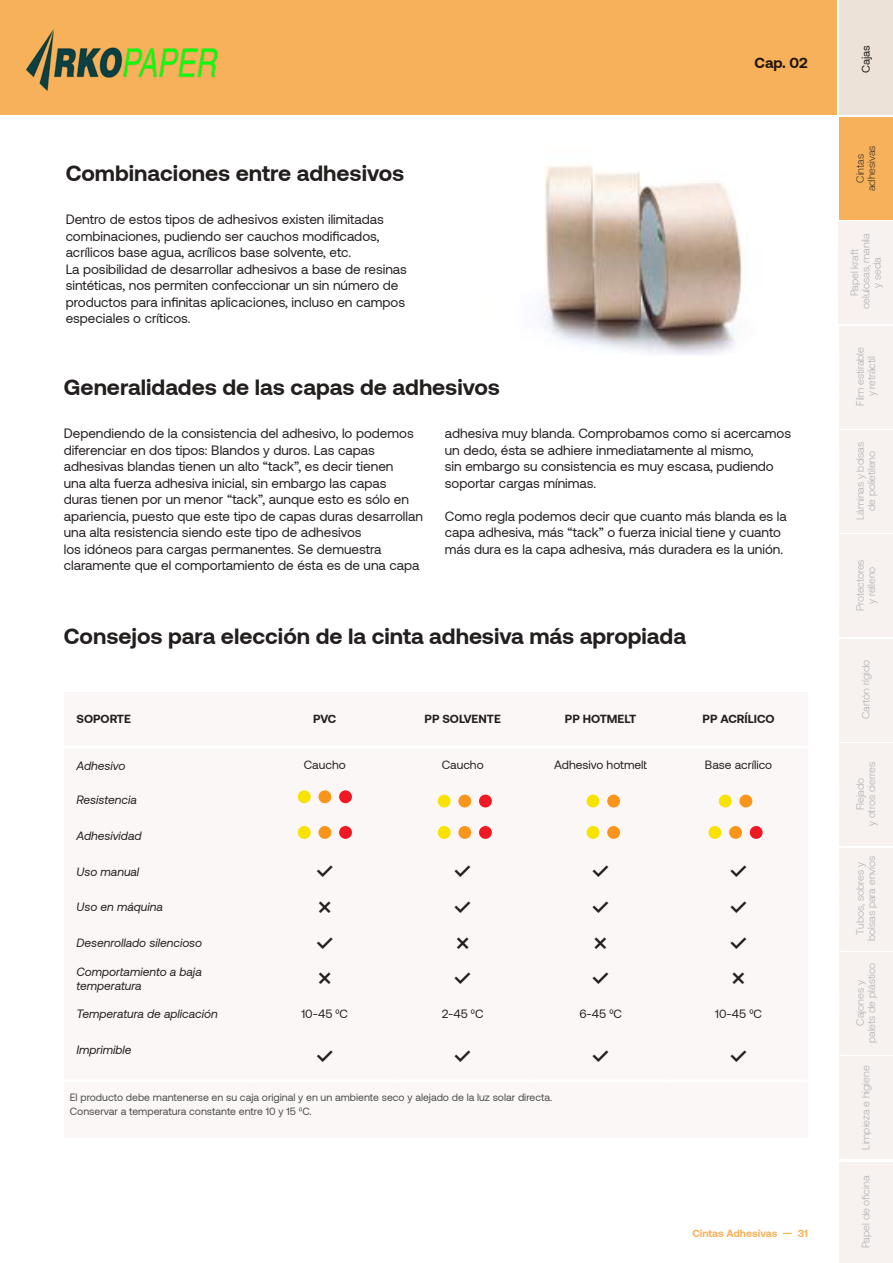
<style>
.page{position:relative;width:893px;height:1263px;background:#fff}
.page>*{position:absolute;margin:0;border:0;box-sizing:border-box;transform-origin:0 0}
.t1{font:700 22.5px "Aeonik";color:#241f1f}
.t2{font:700 16.5px "Aeonik";color:#241f1f}
.t3{font:700 15px "Aeonik";color:#241f1f}
.t4{font:13.5px/16.5px "Aeonik";color:#241f1f}
.t5{font:italic 12px/14.4px "Aeonik";color:#241f1f}
.t6{font:12px "Aeonik";color:#241f1f}
.t7{font:700 12px "Aeonik";color:#241f1f}
.t8{font:11.25px "Aeonik";color:#241f1f}
.t9{font:300 10.5px/11.2px "Aeonik";letter-spacing:-.005em;color:#a6a6a8;text-align:center}
.t10{font:10.5px/13.5px "Aeonik";color:#4e4b4c}
.t11{font:700 10.5px "Aeonik";color:#f6b15a}
.t12{font:300 10.5px/11.2px "Aeonik";letter-spacing:-.005em;color:#241f1f;text-align:center}
</style>
<div class="page">
<div style="left:64px;top:692px;width:744px;height:446px;background:#faf7f6"></div>
<hr style="left:64px;top:745px;width:192px;height:3px;background:#fff">
<hr style="left:256px;top:745px;width:138px;height:3px;background:#fff">
<hr style="left:394px;top:745px;width:138px;height:3px;background:#fff">
<hr style="left:532px;top:745px;width:138px;height:3px;background:#fff">
<hr style="left:670px;top:745px;width:137px;height:3px;background:#fff">
<hr style="left:64px;top:1079px;width:192px;height:3px;background:#fff">
<hr style="left:256px;top:1079px;width:138px;height:3px;background:#fff">
<hr style="left:394px;top:1079px;width:138px;height:3px;background:#fff">
<hr style="left:532px;top:1079px;width:138px;height:3px;background:#fff">
<hr style="left:670px;top:1079px;width:137px;height:3px;background:#fff">
<div style="left:318px;top:826px;width:13px;height:13px;background:#f9951b;border-radius:50%"></div>
<div style="left:298px;top:826px;width:13px;height:13px;background:#f7e200;border-radius:50%"></div>
<div style="left:339px;top:826px;width:13px;height:13px;background:#ef1923;border-radius:50%"></div>
<div style="left:458px;top:826px;width:13px;height:13px;background:#f9951b;border-radius:50%"></div>
<div style="left:438px;top:826px;width:13px;height:13px;background:#f7e200;border-radius:50%"></div>
<div style="left:479px;top:826px;width:13px;height:13px;background:#ef1923;border-radius:50%"></div>
<div style="left:318px;top:790px;width:13px;height:13px;background:#f9951b;border-radius:50%"></div>
<div style="left:298px;top:790px;width:13px;height:13px;background:#f7e200;border-radius:50%"></div>
<div style="left:339px;top:790px;width:13px;height:13px;background:#ef1923;border-radius:50%"></div>
<div style="left:458px;top:795px;width:13px;height:12px;background:#f9951b;border-radius:50%"></div>
<div style="left:438px;top:795px;width:13px;height:12px;background:#f7e200;border-radius:50%"></div>
<div style="left:479px;top:795px;width:13px;height:12px;background:#ef1923;border-radius:50%"></div>
<div style="left:607px;top:795px;width:13px;height:12px;background:#f9951b;border-radius:50%"></div>
<div style="left:587px;top:795px;width:12px;height:12px;background:#f7e200;border-radius:50%"></div>
<div style="left:607px;top:826px;width:13px;height:13px;background:#f9951b;border-radius:50%"></div>
<div style="left:587px;top:826px;width:12px;height:13px;background:#f7e200;border-radius:50%"></div>
<div style="left:739px;top:795px;width:13px;height:12px;background:#f9951b;border-radius:50%"></div>
<div style="left:719px;top:795px;width:13px;height:12px;background:#f7e200;border-radius:50%"></div>
<div style="left:729px;top:826px;width:13px;height:13px;background:#f9951b;border-radius:50%"></div>
<div style="left:708px;top:826px;width:13px;height:13px;background:#f7e200;border-radius:50%"></div>
<div style="left:750px;top:826px;width:13px;height:13px;background:#ef1923;border-radius:50%"></div>
<img style="left:544px;top:165px;width:199px;height:190px">
<div style="left:0;top:0;width:836px;height:115px;background:#f6b15a"></div>
<div style="left:839px;top:117px;width:54px;height:103px;background:#f6b15a"></div>
<div style="left:839px;top:326px;width:54px;height:102px;background:#f7f1f0"></div>
<div style="left:839px;top:431px;width:54px;height:102px;background:#f7f1f0"></div>
<div style="left:839px;top:535px;width:54px;height:102px;background:#f7f1f0"></div>
<div style="left:839px;top:639px;width:54px;height:102px;background:#f7f1f0"></div>
<div style="left:839px;top:744px;width:54px;height:102px;background:#f7f1f0"></div>
<div style="left:839px;top:848px;width:54px;height:102px;background:#f7f1f0"></div>
<div style="left:839px;top:952px;width:54px;height:102px;background:#f7f1f0"></div>
<div style="left:839px;top:1057px;width:54px;height:102px;background:#f7f1f0"></div>
<div style="left:839px;top:1162px;width:54px;height:101px;background:#f7f1f0"></div>
<div style="left:839px;top:0;width:54px;height:115px;background:#ede2d8"></div>
<div style="left:839px;top:222px;width:54px;height:102px;background:#f7f1f0"></div>
<img style="left:26px;top:29px;width:192px;height:62px">
<h1 class="t1" style="left:66px;top:160px;width:340px">Combinaciones entre adhesivos</h1>
<p class="t4" style="left:66px;top:211px;width:343px">Dentro de estos tipos de adhesivos existen ilimitadas combinaciones, pudiendo ser cauchos modificados, acrílicos base agua, acrílicos base solvente, etc.<br>La posibilidad de desarrollar adhesivos a base de resinas sintéticas, nos permiten confeccionar un sin número de productos para infinitas aplicaciones, incluso en campos especiales o críticos.</p>
<h1 class="t1" style="left:64px;top:374px;width:438px">Generalidades de las capas de adhesivos</h1>
<p class="t3" style="left:754px;top:54px;width:55px">Cap. 02</p>
<p class="t4" style="left:64px;top:425px;width:361px">Dependiendo de la consistencia del adhesivo, lo podemos diferenciar en dos tipos: Blandos y duros. Las capas adhesivas blandas tienen un alto “tack”, es decir tienen<br>una alta fuerza adhesiva inicial, sin embargo las capas duras tienen por un menor “tack”, aunque esto es sólo en apariencia, puesto que este tipo de capas duras desarrollan una alta resistencia siendo este tipo de adhesivos<br>los idóneos para cargas permanentes. Se demuestra claramente que el comportamiento de ésta es de una capa</p>
<p class="t4" style="left:445px;top:425px;width:348px">adhesiva muy blanda. Comprobamos como si acercamos un dedo, ésta se adhiere inmediatamente al mismo,<br>sin embargo su consistencia es muy escasa, pudiendo soportar cargas mínimas.</p>
<p class="t4" style="left:445px;top:508px;width:343px">Como regla podemos decir que cuanto más blanda es la capa adhesiva, más “tack” o fuerza inicial tiene y cuanto más dura es la capa adhesiva, más duradera es la unión.</p>
<h1 class="t1" style="left:64px;top:623px;width:624px">Consejos para elección de la cinta adhesiva más apropiada</h1>
<p class="t7" style="left:77px;top:712px;width:56px">SOPORTE</p>
<p class="t7" style="left:313px;top:712px;width:25px">PVC</p>
<p class="t7" style="left:425px;top:712px;width:78px">PP SOLVENTE</p>
<p class="t7" style="left:565px;top:712px;width:73px">PP HOTMELT</p>
<p class="t7" style="left:703px;top:712px;width:74px">PP ACRÍLICO</p>
<p class="t5" style="left:77px;top:758px;width:50px">Adhesivo</p>
<p class="t6" style="left:304px;top:758px;width:43px">Caucho</p>
<p class="t6" style="left:442px;top:758px;width:43px">Caucho</p>
<p class="t6" style="left:554px;top:758px;width:94px">Adhesivo hotmelt</p>
<p class="t6" style="left:705px;top:758px;width:69px">Base acrílico</p>
<p class="t5" style="left:77px;top:793px;width:62px">Resistencia</p>
<p class="t5" style="left:77px;top:829px;width:67px">Adhesividad</p>
<p class="t5" style="left:77px;top:864px;width:64px">Uso manual</p>
<p class="t2" style="left:317px;top:862px;width:18px">✓</p>
<p class="t2" style="left:455px;top:862px;width:18px">✓</p>
<p class="t2" style="left:592px;top:862px;width:18px">✓</p>
<p class="t2" style="left:730px;top:862px;width:18px">✓</p>
<p class="t5" style="left:77px;top:900px;width:88px">Uso en máquina</p>
<p class="t2" style="left:318px;top:898px;width:14px">✕</p>
<p class="t2" style="left:455px;top:898px;width:18px">✓</p>
<p class="t2" style="left:593px;top:898px;width:18px">✓</p>
<p class="t2" style="left:730px;top:898px;width:18px">✓</p>
<p class="t5" style="left:77px;top:936px;width:127px">Desenrollado silencioso</p>
<p class="t2" style="left:317px;top:933px;width:18px">✓</p>
<p class="t2" style="left:456px;top:933px;width:14px">✕</p>
<p class="t2" style="left:594px;top:933px;width:14px">✕</p>
<p class="t2" style="left:730px;top:933px;width:18px">✓</p>
<p class="t5" style="left:77px;top:964px;width:127px">Comportamiento a baja temperatura</p>
<p class="t2" style="left:318px;top:969px;width:14px">✕</p>
<p class="t2" style="left:455px;top:969px;width:18px">✓</p>
<p class="t2" style="left:593px;top:969px;width:18px">✓</p>
<p class="t2" style="left:732px;top:969px;width:14px">✕</p>
<p class="t5" style="left:77px;top:1007px;width:143px">Temperatura de aplicación</p>
<p class="t6" style="left:301px;top:1008px;width:48px">10-45 0C</p>
<p class="t6" style="left:442px;top:1008px;width:43px">2-45 0C</p>
<p class="t6" style="left:579px;top:1008px;width:44px">6-45 0C</p>
<p class="t6" style="left:715px;top:1008px;width:48px">10-45 0C</p>
<p class="t5" style="left:77px;top:1043px;width:57px">Imprimible</p>
<p class="t2" style="left:317px;top:1047px;width:18px">✓</p>
<p class="t2" style="left:455px;top:1047px;width:18px">✓</p>
<p class="t2" style="left:592px;top:1047px;width:18px">✓</p>
<p class="t2" style="left:730px;top:1047px;width:18px">✓</p>
<p class="t10" style="left:70px;top:1091px;width:484px">El producto debe mantenerse en su caja original y en un ambiente seco y alejado de la luz solar directa.<br>Conservar a temperatura constante entre 10 y 15 0C.</p>
<p class="t11" style="left:692px;top:1227px;width:117px">Cintas Adhesivas — 31</p>
<p class="t8" style="left:860px;top:73px;width:30px;rotate:-90deg">Cajas</p>
<p class="t12" style="left:855px;top:191px;width:47px;rotate:-90deg">Cintas adhesivas</p>
<p class="t9" style="left:849px;top:309px;width:78px;rotate:-90deg">Papel kraft celulosas, manila y seda</p>
<p class="t9" style="left:855px;top:406px;width:60px;rotate:-90deg">Film estirable y retráctil</p>
<p class="t9" style="left:855px;top:520px;width:79px;rotate:-90deg">Láminas y bolsas de polietileno</p>
<p class="t9" style="left:855px;top:611px;width:53px;rotate:-90deg">Protectores y relleno</p>
<p class="t9" style="left:860px;top:719px;width:61px;rotate:-90deg">Cartón rígido</p>
<p class="t9" style="left:855px;top:826px;width:66px;rotate:-90deg">Flejado<br>y otros cierres</p>
<p class="t9" style="left:855px;top:941px;width:87px;rotate:-90deg">Tubos, sobres y bolsas para envíos</p>
<p class="t9" style="left:855px;top:1043px;width:82px;rotate:-90deg">Cajones y<br>palets de plástico</p>
<p class="t9" style="left:860px;top:1149px;width:86px;rotate:-90deg">Limpieza e higiene</p>
<p class="t9" style="left:860px;top:1248px;width:74px;rotate:-90deg">Papel de oficina</p>
</div>
